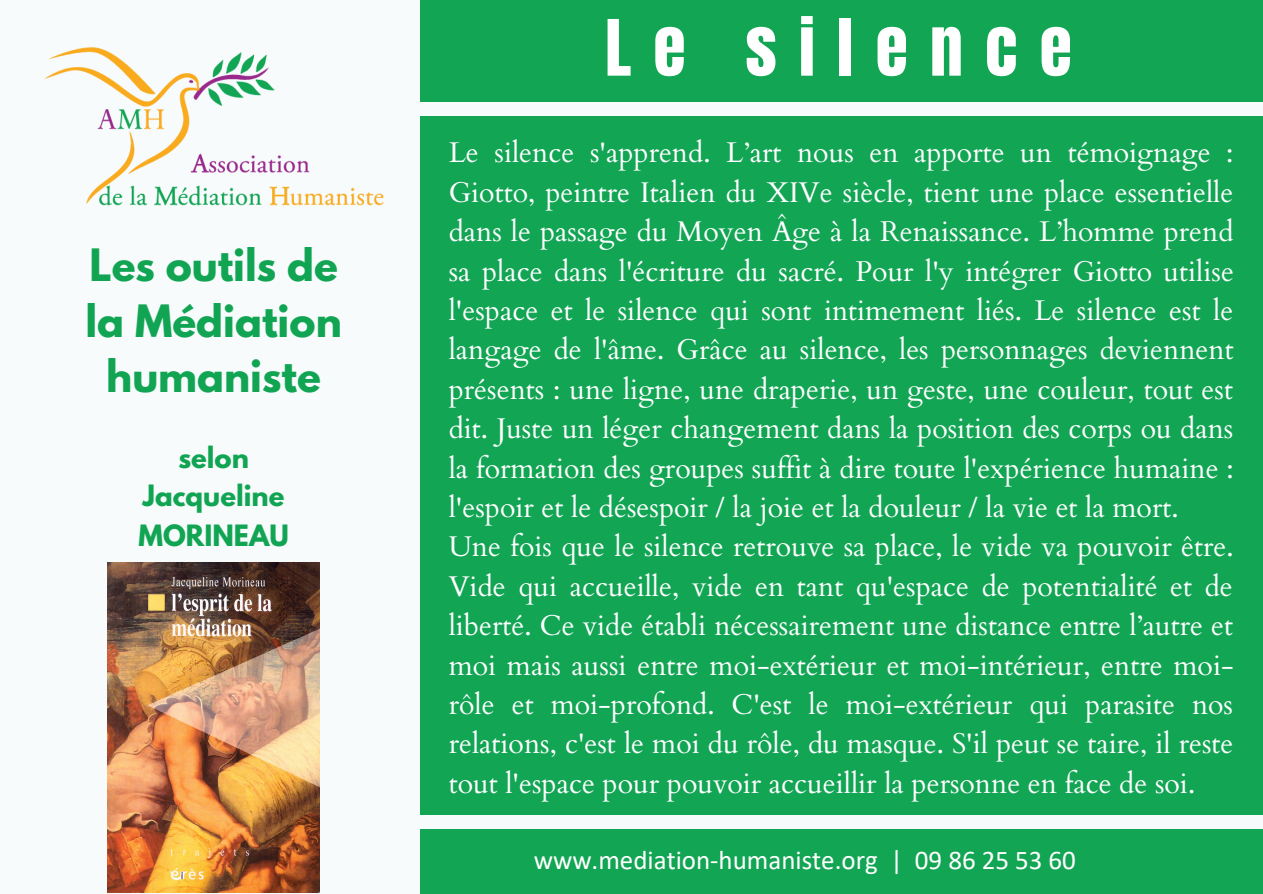
<style>
.page{position:relative;width:1263px;height:894px;background:#fff}
.page>*{position:absolute;margin:0;border:0;box-sizing:border-box;transform-origin:0 0}
.t1{font:66px "Anton";letter-spacing:.335em;color:#fff}
.t2{font:700 39.45px/55.1px "League Spartan";color:#11a553;text-align:center}
.t3{font:28.5px/39.3px "Cardo";color:#fff;text-align:justify}
.t4{font:27px "Calibri";color:#fff}
.t5{font:700 25.95px/40.2px "League Spartan";color:#11a553}
</style>
<div class="page">
<div style="left:0;top:0;width:1263px;height:893px;background:#12a554"></div>
<div style="left:0;top:0;width:420px;height:893px;background:#f7fbfc"></div>
<div style="left:387px;top:102px;width:876px;height:13px;background:#f7fbfc"></div>
<div style="left:390px;top:815px;width:873px;height:13px;background:#f7fbfc"></div>
<img style="left:44px;top:47px;width:340px;height:159px">
<img style="left:108px;top:562px;width:211px;height:330px">
<p class="t2" style="left:86px;top:243px;width:258px">Les outils de la Médiation humaniste</p>
<p class="t5" style="left:178px;top:440px;width:72px">selon</p>
<p class="t5" style="left:139px;top:479px;width:152px">Jacqueline<br>MORINEAU</p>
<p class="t1" style="left:605px;top:1px;width:468px">Le silence</p>
<p class="t3" style="left:449px;top:134px;width:787px">Le silence s'apprend. L’art nous en apporte un témoignage :<br>Giotto, peintre Italien du XIVe siècle, tient une place essentielle dans le passage du Moyen Âge à la Renaissance. L’homme prend sa place dans l'écriture du sacré. Pour l'y intégrer Giotto utilise l'espace et le silence qui sont intimement liés. Le silence est le langage de l'âme. Grâce au silence, les personnages deviennent présents : une ligne, une draperie, un geste, une couleur, tout est dit. Juste un léger changement dans la position des corps ou dans la formation des groupes suffit à dire toute l'expérience humaine : l'espoir et le désespoir / la joie et la douleur / la vie et la mort.</p>
<p class="t3" style="left:449px;top:527px;width:786px">Une fois que le silence retrouve sa place, le vide va pouvoir être.<br>Vide qui accueille, vide en tant qu'espace de potentialité et de liberté. Ce vide établi nécessairement une distance entre l’autre et moi mais aussi entre moi-extérieur et moi-intérieur, entre moi&shy;rôle et moi-profond. C'est le moi-extérieur qui parasite nos relations, c'est le moi du rôle, du masque. S'il peut se taire, il reste tout l'espace pour pouvoir accueillir la personne en face de soi.</p>
<p class="t4" style="left:534px;top:848px;width:544px">www.mediation-humaniste.org | 09 86 25 53 60</p>
</div>
